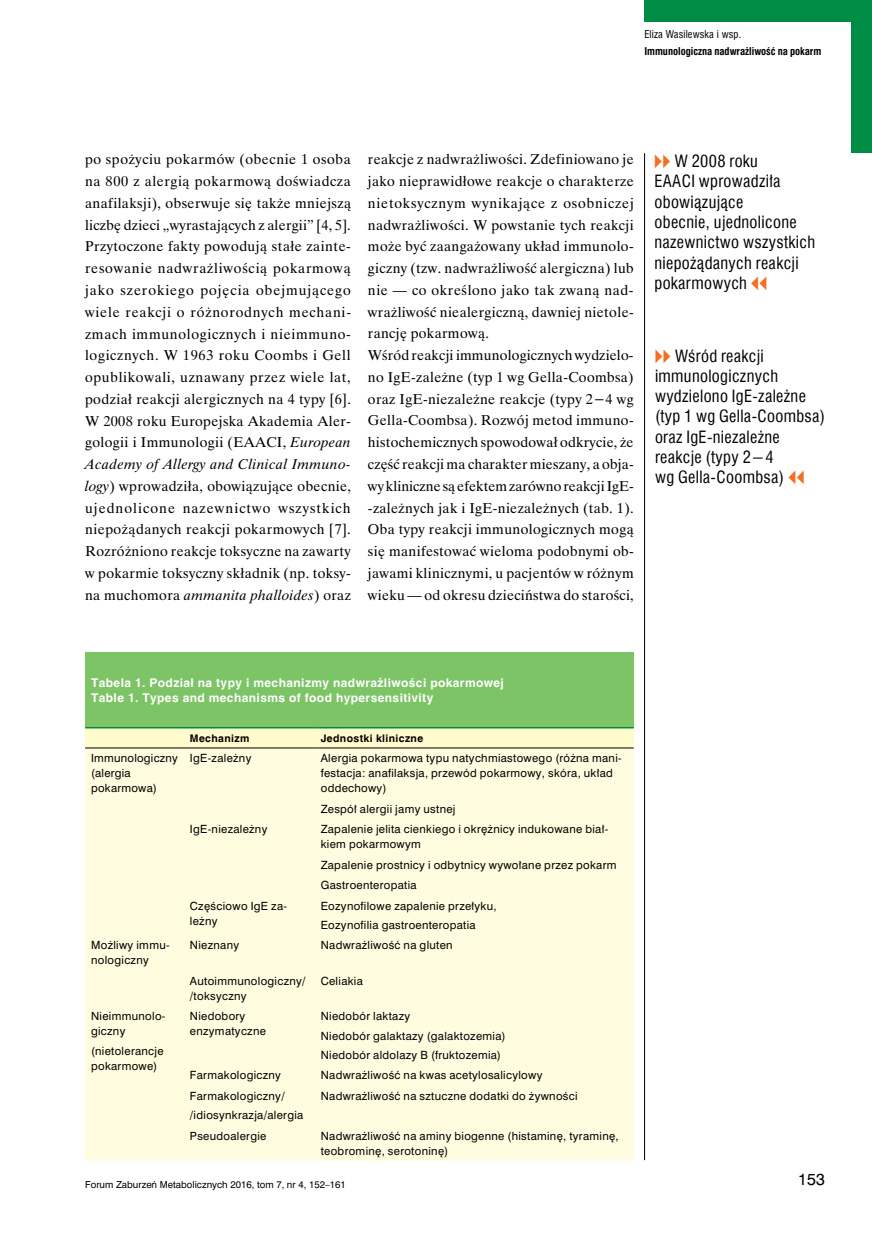
<style>
.page{position:relative;width:872px;height:1234px;background:#fff}
.page>*{position:absolute;margin:0;border:0;box-sizing:border-box;transform-origin:0 0}
.t1{font:16.5px/20.2px "Swis 721 Cn EU";letter-spacing:.02em;color:#000}
.t2{font:15px "Swis 721 PL";color:#000}
.t3{font:14.25px/21.8px "Time Ibis EE";letter-spacing:.025em;color:#000;text-align:justify}
.t4{font:700 12px/15px "Switzerland";letter-spacing:.035em;color:#fff}
.t5{font:10.5px/15px "Swis 721 PL";letter-spacing:.03em;color:#000}
.t6{font:700 10.5px "Swis 721 Cn EU";color:#000}
.t7{font:700 10.5px "Switzerland";letter-spacing:.035em;color:#000}
.t8{font:10.5px "Swis 721 Cn EU";letter-spacing:.01em;color:#000}
.t9{font:9px "Swis 721 PL";color:#000}
.s1{font-style:italic}
.s2{font-family:"Newspaper Pi PL";color:#f36f21}
</style>
<div class="page">
<hr style="left:644px;top:153px;width:1px;height:1006px;background:#000">
<div style="left:644px;top:0;width:228px;height:21px;background:#008c44"></div>
<div style="left:850px;top:0;width:22px;height:153px;background:#008c44"></div>
<div style="left:85px;top:652px;width:549px;height:75px;background:#7cc466"></div>
<div style="left:85px;top:728px;width:549px;height:19px;background:#fffbcc"></div>
<div style="left:85px;top:748px;width:549px;height:412px;background:#fffcdf"></div>
<hr style="left:85px;top:747px;width:99px;height:1px;background:#000">
<hr style="left:184px;top:747px;width:131px;height:1px;background:#000">
<hr style="left:315px;top:747px;width:319px;height:1px;background:#000">
<hr style="left:85px;top:726px;width:99px;height:2px;background:#008c44">
<hr style="left:184px;top:726px;width:131px;height:2px;background:#008c44">
<hr style="left:315px;top:726px;width:319px;height:2px;background:#008c44">
<p class="t8" style="left:644px;top:27px;width:99px">Eliza Wasilewska i wsp.</p>
<p class="t6" style="left:644px;top:45px;width:178px">Immunologiczna nadwrażliwość na pokarm</p>
<p class="t3" style="left:85px;top:148px;width:267px">po spożyciu pokarmów (obecnie 1 osoba na 800 z alergią pokarmową doświadcza anafilaksji), obserwuje się także mniejszą liczbę dzieci „wyrastających z alergii” [4, 5].<br>Przytoczone fakty powodują stałe zainte&shy;resowanie nadwrażliwością pokarmową jako szerokiego pojęcia obejmującego wiele reakcji o różnorodnych mechani&shy;zmach immunologicznych i nieimmuno&shy;logicznych. W 1963 roku Coombs i Gell opublikowali, uznawany przez wiele lat, podział reakcji alergicznych na 4 typy [6].<br>W 2008 roku Europejska Akademia Aler&shy;gologii i Immunologii (EAACI, <span class="s1">European Academy of Allergy and Clinical Immuno&shy;logy</span>) wprowadziła, obowiązujące obecnie, ujednolicone nazewnictwo wszystkich niepożądanych reakcji pokarmowych [7].<br>Rozróżniono reakcje toksyczne na zawarty w pokarmie toksyczny składnik (np. toksy&shy;na muchomora <span class="s1">ammanita phalloides</span>) oraz</p>
<p class="t3" style="left:368px;top:148px;width:267px;text-align:left">reakcje z nadwrażliwości. Zdefiniowano je jako nieprawidłowe reakcje o charakterze nietoksycznym wynikające z osobniczej nadwrażliwości. W powstanie tych reakcji może być zaangażowany układ immunolo&shy;giczny (tzw. nadwrażliwość alergiczna) lub nie — co określono jako tak zwaną nad&shy;wrażliwość niealergiczną, dawniej nietole&shy;rancję pokarmową.<br>Wśród reakcji immunologicznych wydzielo&shy;no IgE-zależne (typ 1 wg Gella-Coombsa) oraz IgE-niezależne reakcje (typy 2−4 wg Gella-Coombsa). Rozwój metod immuno&shy;histochemicznych spowodował odkrycie, że część reakcji ma charakter mieszany, a obja&shy;wy kliniczne są efektem zarówno reakcji IgE--zależnych jak i IgE-niezależnych (tab. 1).<br>Oba typy reakcji immunologicznych mogą się manifestować wieloma podobnymi ob&shy;jawami klinicznymi, u pacjentów w różnym wieku — od okresu dzieciństwa do starości,</p>
<p class="t1" style="left:654px;top:151px;width:162px"><span class="s2">VV</span> W 2008 roku<br>EAACI wprowadziła obowiązujące<br>obecnie, ujednolicone nazewnictwo wszystkich niepożądanych reakcji pokarmowych <span class="s2">CC</span></p>
<p class="t1" style="left:655px;top:345px;width:172px"><span class="s2">VV</span> Wśród reakcji immunologicznych wydzielono IgE-zależne (typ 1 wg Gella-Coombsa) oraz IgE-niezależne reakcje (typy 2−4<br>wg Gella-Coombsa) <span class="s2">CC</span></p>
<p class="t4" style="left:91px;top:675px;width:414px">Tabela 1. Podział na typy i mechanizmy nadwrażliwości pokarmowej<br>Table 1. Types and mechanisms of food hypersensitivity</p>
<p class="t7" style="left:190px;top:731px;width:61px">Mechanizm</p>
<p class="t7" style="left:321px;top:731px;width:104px">Jednostki kliniczne</p>
<p class="t5" style="left:91px;top:750px;width:88px">Immunologiczny (alergia pokarmowa)</p>
<p class="t5" style="left:190px;top:750px;width:63px">IgE-zależny</p>
<p class="t5" style="left:321px;top:750px;width:302px">Alergia pokarmowa typu natychmiastowego (różna mani&shy;festacja: anafilaksja, przewód pokarmowy, skóra, układ oddechowy)</p>
<p class="t5" style="left:321px;top:801px;width:136px">Zespół alergii jamy ustnej</p>
<p class="t5" style="left:190px;top:821px;width:79px">IgE-niezależny</p>
<p class="t5" style="left:321px;top:821px;width:289px">Zapalenie jelita cienkiego i okrężnicy indukowane biał&shy;kiem pokarmowym</p>
<p class="t5" style="left:321px;top:854px;width:297px;line-height:20.4px">Zapalenie prostnicy i odbytnicy wywołane przez pokarm<br>Gastroenteropatia</p>
<p class="t5" style="left:190px;top:897px;width:99px">Częściowo IgE za&shy;leżny</p>
<p class="t5" style="left:321px;top:895px;width:177px;line-height:19.4px">Eozynofilowe zapalenie przełyku,<br>Eozynofilia gastroenteropatia</p>
<p class="t5" style="left:91px;top:937px;width:80px">Możliwy immu&shy;nologiczny</p>
<p class="t5" style="left:190px;top:937px;width:51px">Nieznany</p>
<p class="t5" style="left:321px;top:937px;width:133px">Nadwrażliwość na gluten</p>
<p class="t5" style="left:190px;top:973px;width:117px">Autoimmunologiczny/ /toksyczny</p>
<p class="t5" style="left:321px;top:973px;width:44px">Celiakia</p>
<p class="t5" style="left:91px;top:1008px;width:76px">Nieimmunolo&shy;giczny</p>
<p class="t5" style="left:91px;top:1042px;width:74px">(nietolerancje pokarmowe)</p>
<p class="t5" style="left:190px;top:1008px;width:77px">Niedobory enzymatyczne</p>
<p class="t5" style="left:321px;top:1006px;width:186px;line-height:19.4px">Niedobór laktazy<br>Niedobór galaktazy (galaktozemia)<br>Niedobór aldolazy B (fruktozemia)</p>
<p class="t5" style="left:190px;top:1067px;width:93px">Farmakologiczny</p>
<p class="t5" style="left:321px;top:1067px;width:223px">Nadwrażliwość na kwas acetylosalicylowy</p>
<p class="t5" style="left:190px;top:1085px;width:115px;line-height:19.4px">Farmakologiczny/ /idiosynkrazja/alergia</p>
<p class="t5" style="left:321px;top:1087px;width:258px">Nadwrażliwość na sztuczne dodatki do żywności</p>
<p class="t5" style="left:190px;top:1127px;width:78px">Pseudoalergie</p>
<p class="t5" style="left:321px;top:1127px;width:299px">Nadwrażliwość na aminy biogenne (histaminę, tyraminę, teobrominę, serotoninę)</p>
<p class="t9" style="left:85px;top:1178px;width:262px">Forum Zaburzeń Metabolicznych 2016, tom 7, nr 4, 152–161</p>
<p class="t2" style="left:798px;top:1169px;width:29px">153</p>
</div>
